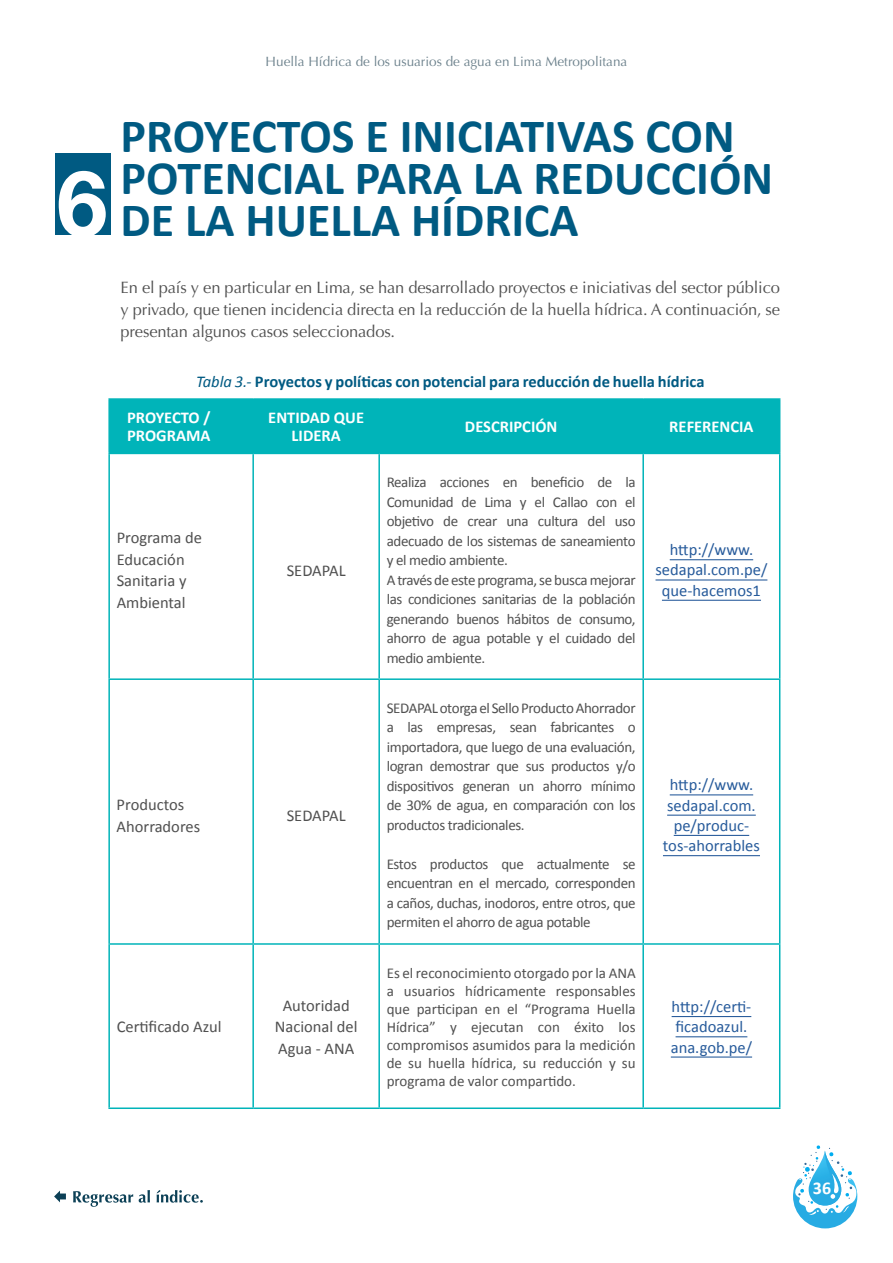
<style>
.page{position:relative;width:893px;height:1263px;background:#fff}
.page>*{position:absolute;margin:0;border:0;box-sizing:border-box;transform-origin:0 0}
.t1{font:700 48px "Calibri";color:#005a82}
.t2{font:700 18px "Calibri";color:#fff}
.t3{font:16.5px/21.8px "Optima";letter-spacing:-.01em;color:#505050;text-align:justify}
.t4{font:16.5px/20.2px "Calibri";color:#275b9b;text-align:center}
.t5{font:16.5px/21.8px "Calibri";color:#505050}
.t6{font:700 16.5px "Calibri";color:#005a82}
.t7{font:700 16.5px/18px "Calibri";color:#fff}
.t8{font:15px/19.5px "Calibri";letter-spacing:-.025em;color:#505050;text-align:justify}
.t9{font:13.5px "Optima";color:#6c818c}
.s1{font-family:"Helvetica Neue";font-size:91.5px;color:#fff}
.s2{font-weight:400;font-style:italic}
</style>
<div class="page">
<svg style="left:793px;top:1145px;width:64px;height:83px"></svg>
<svg style="left:54px;top:1190px;width:149px;height:17px"></svg>
<div style="left:55px;top:153px;width:55px;height:82px;background:#005a82"></div>
<div style="left:110px;top:400px;width:669px;height:53px;background:#00b4b9"></div>
<hr style="left:108px;top:678px;width:145px;height:2px;background:#00b4b9">
<hr style="left:108px;top:943px;width:145px;height:2px;background:#00b4b9">
<hr style="left:108px;top:1107px;width:145px;height:2px;background:#00b4b9">
<hr style="left:253px;top:678px;width:126px;height:2px;background:#00b4b9">
<hr style="left:379px;top:678px;width:264px;height:2px;background:#00b4b9">
<hr style="left:643px;top:678px;width:137px;height:2px;background:#00b4b9">
<hr style="left:253px;top:943px;width:126px;height:2px;background:#00b4b9">
<hr style="left:379px;top:943px;width:264px;height:2px;background:#00b4b9">
<hr style="left:643px;top:943px;width:137px;height:2px;background:#00b4b9">
<hr style="left:253px;top:1107px;width:126px;height:2px;background:#00b4b9">
<hr style="left:379px;top:1107px;width:264px;height:2px;background:#00b4b9">
<hr style="left:643px;top:1107px;width:137px;height:2px;background:#00b4b9">
<hr style="left:252px;top:454px;width:2px;height:224px;background:#00b4b9">
<hr style="left:378px;top:454px;width:2px;height:224px;background:#00b4b9">
<hr style="left:642px;top:454px;width:2px;height:224px;background:#00b4b9">
<hr style="left:779px;top:454px;width:1px;height:224px;background:#00b4b9">
<hr style="left:252px;top:680px;width:2px;height:263px;background:#00b4b9">
<hr style="left:378px;top:680px;width:2px;height:263px;background:#00b4b9">
<hr style="left:642px;top:680px;width:2px;height:263px;background:#00b4b9">
<hr style="left:779px;top:680px;width:1px;height:263px;background:#00b4b9">
<hr style="left:252px;top:945px;width:2px;height:162px;background:#00b4b9">
<hr style="left:378px;top:945px;width:2px;height:162px;background:#00b4b9">
<hr style="left:642px;top:945px;width:2px;height:162px;background:#00b4b9">
<hr style="left:779px;top:945px;width:1px;height:162px;background:#00b4b9">
<hr style="left:252px;top:400px;width:2px;height:53px;background:#00b4b9">
<hr style="left:378px;top:400px;width:2px;height:53px;background:#00b4b9">
<hr style="left:642px;top:400px;width:2px;height:53px;background:#00b4b9">
<hr style="left:779px;top:400px;width:1px;height:53px;background:#00b4b9">
<hr style="left:108px;top:454px;width:2px;height:224px;background:#00b4b9">
<hr style="left:108px;top:680px;width:2px;height:263px;background:#00b4b9">
<hr style="left:108px;top:945px;width:2px;height:162px;background:#00b4b9">
<hr style="left:108px;top:398px;width:145px;height:2px;background:#00b4b9">
<hr style="left:108px;top:400px;width:2px;height:53px;background:#00b4b9">
<hr style="left:253px;top:398px;width:126px;height:2px;background:#00b4b9">
<hr style="left:379px;top:398px;width:264px;height:2px;background:#00b4b9">
<hr style="left:643px;top:398px;width:137px;height:2px;background:#00b4b9">
<hr style="left:108px;top:453px;width:145px;height:1px;background:#00b4b9">
<hr style="left:253px;top:453px;width:126px;height:1px;background:#00b4b9">
<hr style="left:379px;top:453px;width:264px;height:1px;background:#00b4b9">
<hr style="left:643px;top:453px;width:137px;height:1px;background:#00b4b9">
<hr style="left:670px;top:559px;width:83px;height:1px;background:#275b9b">
<hr style="left:655px;top:579px;width:112px;height:1px;background:#275b9b">
<hr style="left:662px;top:600px;width:99px;height:1px;background:#275b9b">
<hr style="left:670px;top:794px;width:83px;height:1px;background:#275b9b">
<hr style="left:667px;top:815px;width:89px;height:1px;background:#275b9b">
<hr style="left:674px;top:835px;width:75px;height:1px;background:#275b9b">
<hr style="left:663px;top:855px;width:97px;height:1px;background:#275b9b">
<hr style="left:672px;top:1016px;width:79px;height:1px;background:#275b9b">
<hr style="left:676px;top:1036px;width:71px;height:1px;background:#275b9b">
<hr style="left:671px;top:1056px;width:81px;height:1px;background:#275b9b">
<p class="t9" style="left:266px;top:54px;width:363px">Huella Hídrica de los usuarios de agua en Lima Metropolitana</p>
<h1 class="t1" style="left:121px;top:105px;width:615px">PROYECTOS E INICIATIVAS CON</h1>
<h1 class="t1" style="left:121px;top:147px;width:654px">POTENCIAL PARA LA REDUCCIÓN</h1>
<h1 class="t1" style="left:57px;top:189px;width:523px"><span class="s1">6</span> DE LA HUELLA HÍDRICA</h1>
<p class="t3" style="left:121px;top:277px;width:661px">En el país y en particular en Lima, se han desarrollado proyectos e iniciativas del sector público y privado, que tienen incidencia directa en la reducción de la huella hídrica. A continuación, se presentan algunos casos seleccionados.</p>
<p class="t6" style="left:196px;top:371px;width:510px"><span class="s2">Tabla 3.-</span> Proyectos y políticas con potencial para reducción de huella hídrica</p>
<p class="t7" style="left:127px;top:409px;width:85px">PROYECTO /<br>PROGRAMA</p>
<p class="t7" style="left:268px;top:409px;width:97px;text-align:center">ENTIDAD QUE<br>LIDERA</p>
<p class="t7" style="left:465px;top:418px;width:94px">DESCRIPCIÓN</p>
<p class="t7" style="left:669px;top:418px;width:86px">REFERENCIA</p>
<p class="t5" style="left:117px;top:527px;width:87px">Programa de<br>Educación<br>Sanitaria y<br>Ambiental</p>
<p class="t5" style="left:287px;top:559px;width:60px">SEDAPAL</p>
<p class="t5" style="left:117px;top:793px;width:85px">Productos<br>Ahorradores</p>
<p class="t5" style="left:287px;top:804px;width:60px">SEDAPAL</p>
<p class="t5" style="left:117px;top:1016px;width:106px">Certificado Azul</p>
<p class="t5" style="left:275px;top:994px;width:84px;text-align:center">Autoridad<br>Nacional del<br>Agua - ANA</p>
<p class="t8" style="left:387px;top:472px;width:250px;text-align:left">Realiza acciones en beneficio de la Comunidad de Lima y el Callao con el objetivo de crear una cultura del uso adecuado de los sistemas de saneamiento y el medio ambiente.<br>A través de este programa, se busca mejorar las condiciones sanitarias de la población generando buenos hábitos de consumo, ahorro de agua potable y el cuidado del medio ambiente.</p>
<p class="t8" style="left:387px;top:698px;width:250px">SEDAPAL otorga el Sello Producto Ahorrador a las empresas, sean fabricantes o importadora, que luego de una evaluación, logran demostrar que sus productos y/o dispositivos generan un ahorro mínimo de 30% de agua, en comparación con los productos tradicionales.</p>
<p class="t8" style="left:387px;top:854px;width:250px">Estos productos que actualmente se encuentran en el mercado, corresponden a caños, duchas, inodoros, entre otros, que permiten el ahorro de agua potable</p>
<p class="t8" style="left:387px;top:964px;width:251px;line-height:18px">Es el reconocimiento otorgado por la ANA a usuarios hídricamente responsables que participan en el “Programa Huella Hídrica” y ejecutan con éxito los compromisos asumidos para la medición de su huella hídrica, su reducción y su programa de valor compartido.</p>
<p class="t4" style="left:655px;top:540px;width:113px">http://www. sedapal.com.pe/ que-hacemos1</p>
<p class="t4" style="left:663px;top:775px;width:99px">http://www. sedapal.com. pe/produc&shy;tos-ahorrables</p>
<p class="t4" style="left:671px;top:996px;width:83px;text-align:left">http://certi&shy;ficadoazul. ana.gob.pe/</p>
<p class="t2" style="left:813px;top:1176px;width:20px">36</p>
</div>
